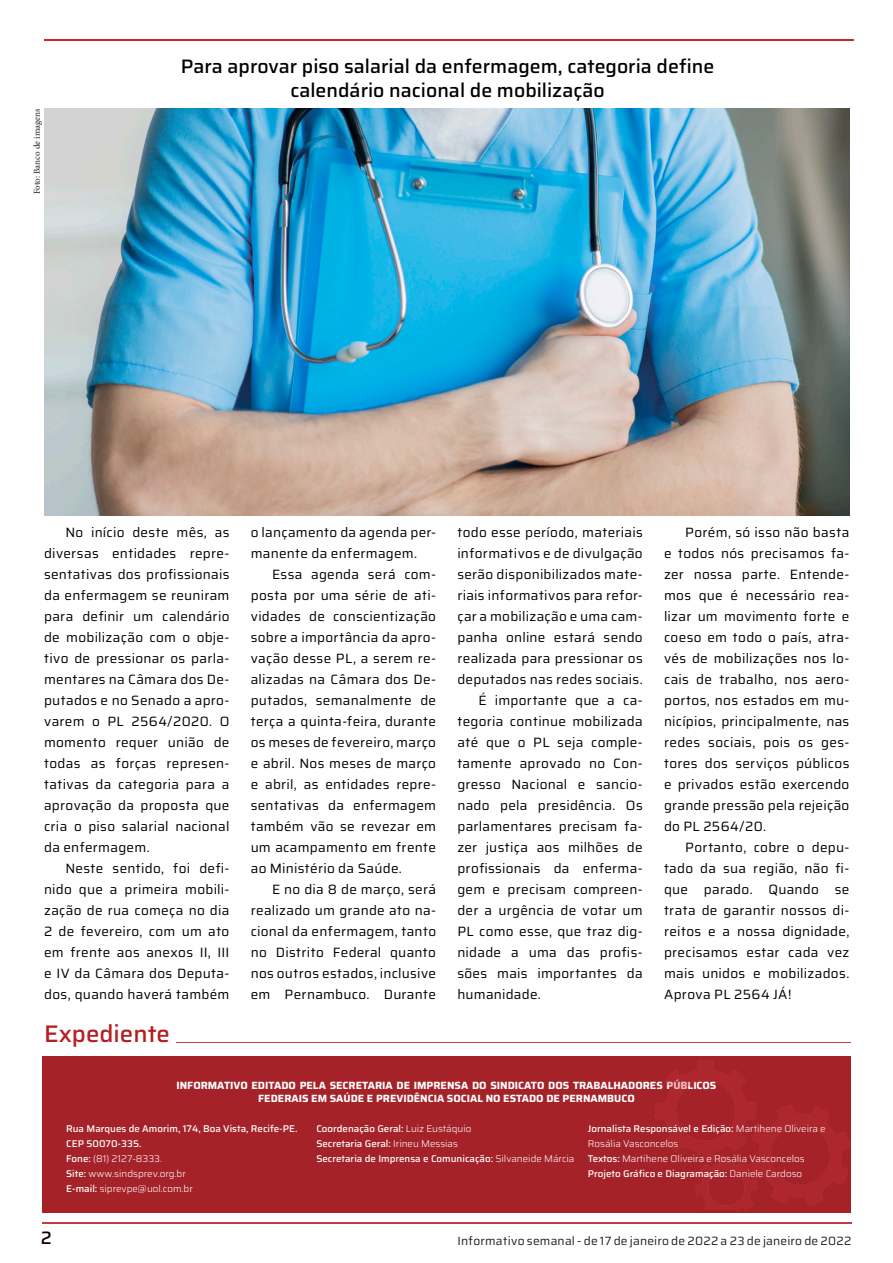
<style>
.page{position:relative;width:893px;height:1263px;background:#fff}
.page>*{position:absolute;margin:0;border:0;box-sizing:border-box;transform-origin:0 0}
.t1{font:500 24px "Saira";color:#b41f23}
.t2{font:500 19.5px/24px "Saira";color:#000001;text-align:center}
.t3{font:500 18px "Saira";color:#0f0003}
.Matéria_-_Texto{font:13.5px/21px "Saira";letter-spacing:.02em;color:#000001;text-align:justify}
.t4{font:12px "Saira";letter-spacing:.015em;color:#231f20}
.t5{font:700 10.5px/13.5px "Saira";color:#fff;text-align:center}
.t6{font:500 9.75px "Saira";color:#fff}
.t7{font:300 9.75px/15px "Saira";color:#fff}
.t8{font:9px "Minion Pro";letter-spacing:-.005em;color:#231f20}
.s1{font-weight:500}
.s2{font-weight:300}
</style>
<div class="page">
<div style="left:43px;top:1057px;width:808px;height:156px;background:#a52229"></div>
<hr style="left:177px;top:1042px;width:674px;height:1px;background:#c53b41">
<img style="left:655px;top:1061px;width:194px;height:147px">
<hr style="left:43px;top:1222px;width:809px;height:1px;background:#c53b41">
<hr style="left:44px;top:39px;width:809px;height:1px;background:#d1232a">
<img style="left:44px;top:109px;width:805px;height:407px">
<p class="t8" style="left:31px;top:194px;width:87px;rotate:-90deg">Foto: Banco de imagens</p>
<p class="t2" style="left:181px;top:53px;width:535px">Para aprovar piso salarial da enfermagem, categoria define calendário nacional de mobilização</p>
<p class="Matéria_-_Texto" style="left:44px;top:521px;width:187px;text-indent:21px">No início deste mês, as diversas entidades repre&shy;sentativas dos profissionais da enfermagem se reuniram para definir um calendário de mobilização com o obje&shy;tivo de pressionar os parla&shy;mentares na Câmara dos De&shy;putados e no Senado a apro&shy;varem o PL 2564/2020. O momento requer união de todas as forças represen&shy;tativas da categoria para a aprovação da proposta que cria o piso salarial nacional da enfermagem.</p>
<p class="Matéria_-_Texto" style="left:44px;top:857px;width:187px;text-indent:21px">Neste sentido, foi defi&shy;nido que a primeira mobili&shy;zação de rua começa no dia 2 de fevereiro, com um ato em frente aos anexos II, III e IV da Câmara dos Deputa&shy;dos, quando haverá também</p>
<p class="t1" style="left:44px;top:1014px;width:127px">Expediente</p>
<p class="Matéria_-_Texto" style="left:251px;top:521px;width:187px">o lançamento da agenda per&shy;manente da enfermagem.</p>
<p class="Matéria_-_Texto" style="left:251px;top:563px;width:187px;text-indent:21px">Essa agenda será com&shy;posta por uma série de ati&shy;vidades de conscientização sobre a importância da apro&shy;vação desse PL, a serem re&shy;alizadas na Câmara dos De&shy;putados, semanalmente de terça a quinta-feira, durante os meses de fevereiro, março e abril. Nos meses de março e abril, as entidades repre&shy;sentativas da enfermagem também vão se revezar em um acampamento em frente ao Ministério da Saúde.</p>
<p class="Matéria_-_Texto" style="left:251px;top:878px;width:187px;text-indent:21px">E no dia 8 de março, será realizado um grande ato na&shy;cional da enfermagem, tanto no Distrito Federal quanto nos outros estados, inclusive em Pernambuco. Durante</p>
<p class="Matéria_-_Texto" style="left:457px;top:521px;width:187px">todo esse período, materiais informativos e de divulgação serão disponibilizados mate&shy;riais informativos para refor&shy;çar a mobilização e uma cam&shy;panha online estará sendo realizada para pressionar os deputados nas redes sociais.</p>
<p class="Matéria_-_Texto" style="left:457px;top:689px;width:187px;text-indent:21px">É importante que a ca&shy;tegoria continue mobilizada até que o PL seja comple&shy;tamente aprovado no Con&shy;gresso Nacional e sancio&shy;nado pela presidência. Os parlamentares precisam fa&shy;zer justiça aos milhões de profissionais da enferma&shy;gem e precisam compreen&shy;der a urgência de votar um PL como esse, que traz dig&shy;nidade a uma das profis&shy;sões mais importantes da humanidade.</p>
<p class="Matéria_-_Texto" style="left:664px;top:521px;width:187px;text-indent:21px">Porém, só isso não basta e todos nós precisamos fa&shy;zer nossa parte. Entende&shy;mos que é necessário rea&shy;lizar um movimento forte e coeso em todo o país, atra&shy;vés de mobilizações nos lo&shy;cais de trabalho, nos aero&shy;portos, nos estados em mu&shy;nicípios, principalmente, nas redes sociais, pois os ges&shy;tores dos serviços pú blicos e privados estão exercendo grande pressão pela rejeição do PL 2564/20.</p>
<p class="Matéria_-_Texto" style="left:664px;top:836px;width:187px;text-indent:21px">Portanto, cobre o depu&shy;tado da sua região, não fi&shy;que parado. Quando se trata de garantir nossos di&shy;reitos e a nossa dignidade, precisamos estar cada vez mais unidos e mobilizados.<br>Aprova PL 2564 JÁ!</p>
<p class="t5" style="left:177px;top:1078px;width:541px">INFORMATIVO EDITADO PELA SECRETARIA DE IMPRENSA DO SINDICATO DOS TRABALHADORES PÚBLICOS<br>FEDERAIS EM SAÚDE E PREVIDÊNCIA SOCIAL NO ESTADO DE PERNAMBUCO</p>
<p class="t6" style="left:66px;top:1120px;width:233px">Rua Marques de Amorim, 174, Boa Vista, Recife-PE.</p>
<p class="t6" style="left:66px;top:1135px;width:77px">CEP 50070-335.</p>
<p class="t7" style="left:66px;top:1150px;width:97px"><span class="s1">Fone:</span> (81) 2127-8333.</p>
<p class="t7" style="left:66px;top:1165px;width:121px"><span class="s1">Site:</span> www.sindsprev.org.br</p>
<p class="t7" style="left:66px;top:1180px;width:128px"><span class="s1">E-mail:</span> siprevpe@uol.com.br</p>
<p class="t6" style="left:316px;top:1120px;width:157px">Coordenação Geral: <span class="s2">Luiz Eustáquio</span></p>
<p class="t6" style="left:316px;top:1135px;width:143px">Secretaria Geral: <span class="s2">Irineu Messias</span></p>
<p class="t6" style="left:316px;top:1150px;width:260px">Secretaria de Imprensa e Comunicação: <span class="s2">Silvaneide Márcia</span></p>
<p class="t7" style="left:588px;top:1120px;width:239px"><span class="s1">Jornalista Responsável e Edição:</span> Martihene Oliveira e<br>Rosália Vasconcelos</p>
<p class="t7" style="left:588px;top:1150px;width:218px"><span class="s1">Textos:</span> Martihene Oliveira e Rosália Vasconcelos</p>
<p class="t6" style="left:588px;top:1165px;width:216px">Projeto Gráfico e Diagramação: <span class="s2">Daniele Cardoso</span></p>
<h3 class="t3" style="left:41px;top:1223px;width:13px">2</h3>
<p class="t4" style="left:458px;top:1231px;width:395px">Informativo semanal - de 17 de janeiro de 2022 a 23 de janeiro de 2022</p>
</div>
